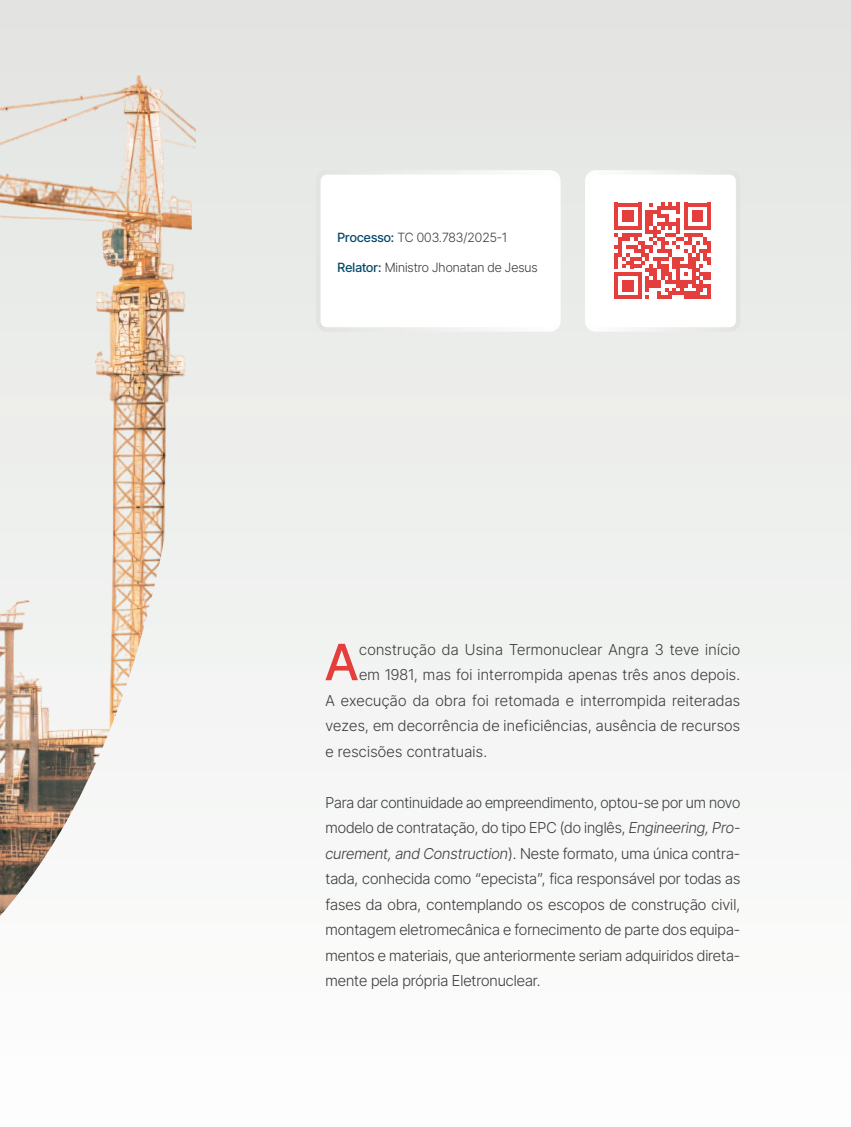
<style>
.page{position:relative;width:851px;height:1127px;background:#fff}
.page>*{position:absolute;margin:0;border:0;box-sizing:border-box;transform-origin:0 0}
.t1{font:50.1px "Inter Tight";color:#e43e3d}
.t2{font:15px/25.5px "Inter Tight";letter-spacing:.02em;color:#3e3e3f;text-align:justify}
.t3{font:12.75px "Inter Tight";color:#3e3e3f}
.s1{color:#06496d}
.s2{font-style:italic}
</style>
<div class="page">
<div style="left:0;top:0;width:850px;height:1127px;background:linear-gradient(to bottom,#e2e4e1,#fdfefe)"></div>
<img style="left:0;top:0;width:223px;height:916px">
<div style="left:318px;top:172px;width:240px;height:157px;background:#fff;border-radius:9px"></div>
<div style="left:316px;top:170px;width:244px;height:162px;border:4px solid #fff;border-radius:9px"></div>
<div style="left:587px;top:172px;width:151px;height:157px;background:#fff;border-radius:9px"></div>
<div style="left:585px;top:170px;width:155px;height:162px;border:4px solid #fff;border-radius:9px"></div>
<svg style="left:614px;top:203px;width:97px;height:96px"></svg>
<p class="t3" style="left:337px;top:228px;width:171px"><span class="s1">Processo:</span> TC 003.783/2025-1</p>
<p class="t3" style="left:337px;top:258px;width:201px"><span class="s1">Relator:</span> Ministro Jhonatan de Jesus</p>
<h1 class="t1" style="left:325px;top:625px;width:34px">A</h1>
<p class="t2" style="left:359px;top:636px;width:382px">construção da Usina Termonuclear Angra 3 teve início</p>
<p class="t2" style="left:359px;top:662px;width:382px">em 1981, mas foi interrompida apenas três anos depois.</p>
<p class="t2" style="left:325px;top:687px;width:416px">A execução da obra foi retomada e interrompida reiteradas</p>
<p class="t2" style="left:325px;top:713px;width:416px">vezes, em decorrência de ineficiências, ausência de recursos</p>
<p class="t2" style="left:325px;top:738px;width:163px">e rescisões contratuais.</p>
<p class="t2" style="left:325px;top:789px;width:416px">Para dar continuidade ao empreendimento, optou-se por um novo modelo de contratação, do tipo EPC (do inglês, <span class="s2">Engineering, Pro&shy;curement, and Construction</span>). Neste formato, uma única contra&shy;tada, conhecida como “epecista”, fica responsável por todas as fases da obra, contemplando os escopos de construção civil, montagem eletromecânica e fornecimento de parte dos equipa&shy;mentos e materiais, que anteriormente seriam adquiridos direta&shy;mente pela própria Eletronuclear.</p>
</div>
